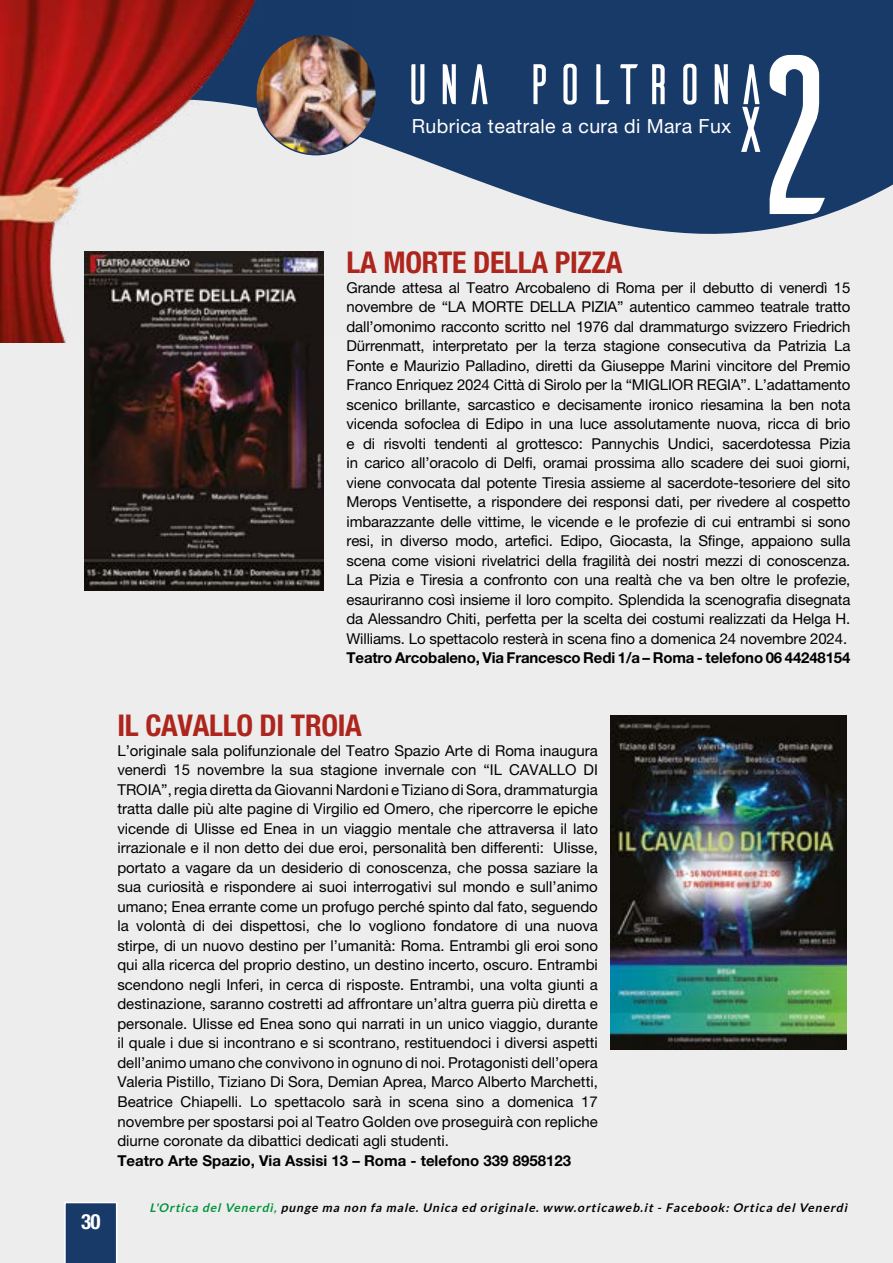
<style>
.page{position:relative;width:893px;height:1263px;background:#fff}
.page>*{position:absolute;margin:0;border:0;box-sizing:border-box;transform-origin:0 0}
.t1{font:225px "Ailerons";color:#fff}
.t2{font:64.5px "Ailerons";color:#fff}
.t3{font:57px "Ailerons";letter-spacing:-.05em;color:#fff}
.t4{font:700 condensed 30px "Helvetica Neue LT Std";letter-spacing:-.01em;color:#ad251d}
.t5{font:700 condensed 21px "Helvetica Neue LT Std";color:#fff}
.t6{font:19.5px "Helvetica Neue LT Std";letter-spacing:.02em;color:#fff}
.t7{font:15px/19.5px "Helvetica Neue LT Std";letter-spacing:-.005em;color:#000;text-align:justify}
.t8{font:700 15px "Helvetica Neue LT Std";letter-spacing:-.01em;color:#000}
.t9{font:italic 700 12px "Lato";color:#000}
.s1{color:#00953b}
</style>
<div class="page">
<div style="left:0;top:408px;width:893px;height:855px;background:#ededed"></div>
<svg style="left:0;top:0;width:893px;height:408px;background:#8797ad"></svg>
<img style="left:0;top:0;width:353px;height:342px">
<svg style="left:64px;top:1202px;width:53px;height:61px;background:#284872"></svg>
<img style="left:256px;top:34px;width:120px;height:121px;border-radius:60px">
<div style="left:255px;top:34px;width:122px;height:121px;border:2px solid #183a68;border-radius:50%"></div>
<img style="left:85px;top:252px;width:238px;height:338px">
<img style="left:610px;top:715px;width:237px;height:334px">
<h3 class="t3" style="left:401px;top:57px;width:368px">UNA POLTRONA</h3>
<h3 class="t6" style="left:412px;top:114px;width:321px">Rubrica teatrale a cura di Mara Fux</h3>
<h2 class="t2" style="left:731px;top:99px;width:40px">X</h2>
<h1 class="t1" style="left:728px;top:28px;width:137px">2</h1>
<h3 class="t4" style="left:347px;top:244px;width:277px">LA MORTE DELLA PIZZA</h3>
<p class="t7" style="left:347px;top:278px;width:505px">Grande attesa al Teatro Arcobaleno di Roma per il debutto di venerdì 15 novembre de “LA MORTE DELLA PIZIA” autentico cammeo teatrale tratto dall’omonimo racconto scritto nel 1976 dal drammaturgo svizzero Friedrich Dürrenmatt, interpretato per la terza stagione consecutiva da Patrizia La Fonte e Maurizio Palladino, diretti da Giuseppe Marini vincitore del Premio Franco Enriquez 2024 Città di Sirolo per la “MIGLIOR REGIA”. L’adattamento scenico brillante, sarcastico e decisamente ironico riesamina la ben nota vicenda sofoclea di Edipo in una luce assolutamente nuova, ricca di brio e di risvolti tendenti al grottesco: Pannychis Undici, sacerdotessa Pizia in carico all’oracolo di Delfi, oramai prossima allo scadere dei suoi giorni, viene convocata dal potente Tiresia assieme al sacerdote-tesoriere del sito Merops Ventisette, a rispondere dei responsi dati, per rivedere al cospetto imbarazzante delle vittime, le vicende e le profezie di cui entrambi si sono resi, in diverso modo, artefici. Edipo, Giocasta, la Sfinge, appaiono sulla scena come visioni rivelatrici della fragilità dei nostri mezzi di conoscenza.<br>La Pizia e Tiresia a confronto con una realtà che va ben oltre le profezie, esauriranno così insieme il loro compito. Splendida la scenografia disegnata da Alessandro Chiti, perfetta per la scelta dei costumi realizzati da Helga H.<br>Williams. Lo spettacolo resterà in scena fino a domenica 24 novembre 2024.</p>
<p class="t8" style="left:347px;top:649px;width:505px">Teatro Arcobaleno, Via Francesco Redi 1/a – Roma - telefono 06 44248154</p>
<h3 class="t5" style="left:81px;top:1209px;width:21px">30</h3>
<h3 class="t4" style="left:117px;top:708px;width:246px">IL CAVALLO DI TROIA</h3>
<p class="t7" style="left:117px;top:741px;width:482px">L’originale sala polifunzionale del Teatro Spazio Arte di Roma inaugura venerdì 15 novembre la sua stagione invernale con “IL CAVALLO DI TROIA”, regia diretta da Giovanni Nardoni e Tiziano di Sora, drammaturgia tratta dalle più alte pagine di Virgilio ed Omero, che ripercorre le epiche vicende di Ulisse ed Enea in un viaggio mentale che attraversa il lato irrazionale e il non detto dei due eroi, personalità ben differenti: Ulisse, portato a vagare da un desiderio di conoscenza, che possa saziare la sua curiosità e rispondere ai suoi interrogativi sul mondo e sull’animo umano; Enea errante come un profugo perché spinto dal fato, seguendo la volontà di dei dispettosi, che lo vogliono fondatore di una nuova stirpe, di un nuovo destino per l’umanità: Roma. Entrambi gli eroi sono qui alla ricerca del proprio destino, un destino incerto, oscuro. Entrambi scendono negli Inferi, in cerca di risposte. Entrambi, una volta giunti a destinazione, saranno costretti ad affrontare un’altra guerra più diretta e personale. Ulisse ed Enea sono qui narrati in un unico viaggio, durante il quale i due si incontrano e si scontrano, restituendoci i diversi aspetti dell’animo umano che convivono in ognuno di noi. Protagonisti dell’opera Valeria Pistillo, Tiziano Di Sora, Demian Aprea, Marco Alberto Marchetti, Beatrice Chiapelli. Lo spettacolo sarà in scena sino a domenica 17 novembre per spostarsi poi al Teatro Golden ove proseguirà con repliche diurne coronate da dibattici dedicati agli studenti.</p>
<p class="t8" style="left:117px;top:1151px;width:455px">Teatro Arte Spazio, Via Assisi 13 – Roma - telefono 339 8958123</p>
<p class="t9" style="left:150px;top:1201px;width:702px"><span class="s1">L'Ortica del Venerdì,</span> punge ma non fa male. Unica ed originale. www.orticaweb.it - Facebook: Ortica del Venerdì</p>
</div>
